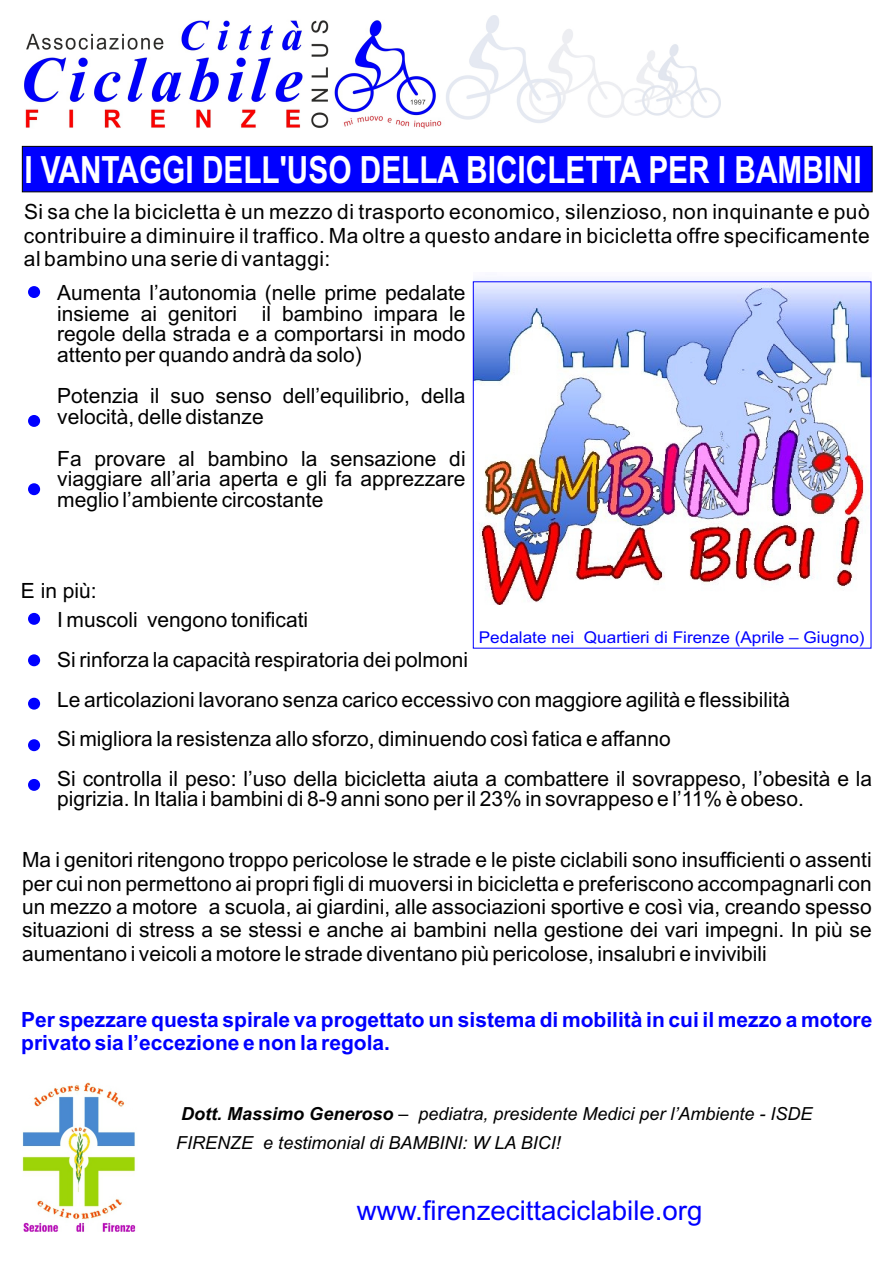
<style>
.page{position:relative;width:896px;height:1266px;background:#fff}
.page>*{position:absolute;margin:0;border:0;box-sizing:border-box;transform-origin:0 0}
.t1{font:700 37.5px "Arial";color:#fff;scale:.79 1}
.t2{font:27.3px "Arial";color:#00f}
.t3{font:21px/23.4px "Arial";color:#000;text-align:justify}
.t4{font:700 21px/23.4px "Arial";color:#00f}
.t5{font:italic 18px/29.4px "Arial";color:#000}
.t6{font:16.35px "Arial";color:#00f;scale:1.06 1}
.s1{font-weight:700}
</style>
<div class="page">
<div style="left:21px;top:146px;width:852px;height:47px;background:#00f"></div>
<img style="left:474px;top:278px;width:397px;height:327px">
<img style="left:22px;top:1082px;width:114px;height:150px">
<div style="left:28px;top:613px;width:12px;height:12px;background:#00f;border-radius:50%"></div>
<div style="left:28px;top:415px;width:12px;height:12px;background:#00f;border-radius:50%"></div>
<div style="left:28px;top:483px;width:12px;height:12px;background:#00f;border-radius:50%"></div>
<div style="left:28px;top:654px;width:12px;height:12px;background:#00f;border-radius:50%"></div>
<div style="left:28px;top:698px;width:12px;height:12px;background:#00f;border-radius:50%"></div>
<div style="left:28px;top:739px;width:12px;height:12px;background:#00f;border-radius:50%"></div>
<div style="left:28px;top:779px;width:12px;height:12px;background:#00f;border-radius:50%"></div>
<div style="left:28px;top:286px;width:12px;height:12px;background:#00f;border-radius:50%"></div>
<img style="left:24px;top:16px;width:697px;height:112px">
<h1 class="t1" style="left:24px;top:156px;width:1062px">I VANTAGGI DELL'USO DELLA BICICLETTA PER I BAMBINI</h1>
<p class="t3" style="left:24px;top:202px;width:847px">Si sa che la bicicletta è un mezzo di trasporto economico, silenzioso, non inquinante e può contribuire a diminuire il traffico. Ma oltre a questo andare in bicicletta offre specificamente al bambino una serie di vantaggi:</p>
<p class="t3" style="left:57px;top:284px;width:410px;line-height:20.7px">Aumenta l’autonomia (nelle prime pedalate insieme ai genitori il bambino impara le regole della strada e a comportarsi in modo attento per quando andrà da solo)</p>
<p class="t3" style="left:57px;top:388px;width:410px;line-height:20.7px">Potenzia il suo senso dell’equilibrio, della velocità, delle distanze</p>
<p class="t3" style="left:57px;top:450px;width:410px;line-height:20.7px">Fa provare al bambino la sensazione di viaggiare all’aria aperta e gli fa apprezzare meglio l’ambiente circostante</p>
<p class="t3" style="left:57px;top:579px;width:252px;line-height:28.7px;text-indent:-36px">E in più:<br>I muscoli vengono tonificati</p>
<p class="t3" style="left:57px;top:641px;width:816px;line-height:39.8px;text-align:left">Si rinforza la capacità respiratoria dei polmoni<br>Le articolazioni lavorano senza carico eccessivo con maggiore agilità e flessibilità<br>Si migliora la resistenza allo sforzo, diminuendo così fatica e affanno<br>Si controlla il peso: l’uso della bicicletta aiuta a combattere il sovrappeso, l’obesità e la</p>
<p class="t3" style="left:57px;top:789px;width:748px">pigrizia. In Italia i bambini di 8-9 anni sono per il 23% in sovrappeso e l’11% è obeso.</p>
<p class="t6" style="left:479px;top:631px;width:365px">Pedalate nei Quartieri di Firenze (Aprile – Giugno)</p>
<p class="t3" style="left:22px;top:850px;width:851px">Ma i genitori ritengono troppo pericolose le strade e le piste ciclabili sono insufficienti o assenti per cui non permettono ai propri figli di muoversi in bicicletta e preferiscono accompagnarli con un mezzo a motore a scuola, ai giardini, alle associazioni sportive e così via, creando spesso situazioni di stress a se stessi e anche ai bambini nella gestione dei vari impegni. In più se aumentano i veicoli a motore le strade diventano più pericolose, insalubri e invivibili</p>
<p class="t4" style="left:21px;top:1009px;width:853px">Per spezzare questa spirale va progettato un sistema di mobilità in cui il mezzo a motore privato sia l’eccezione e non la regola.</p>
<p class="t5" style="left:176px;top:1100px;width:638px"><span class="s1">Dott. Massimo Generoso</span> – pediatra, presidente Medici per l’Ambiente - ISDE<br>FIRENZE e testimonial di BAMBINI: W LA BICI!</p>
<h2 class="t2" style="left:357px;top:1200px;width:347px">www.firenzecittaciclabile.org</h2>
</div>
